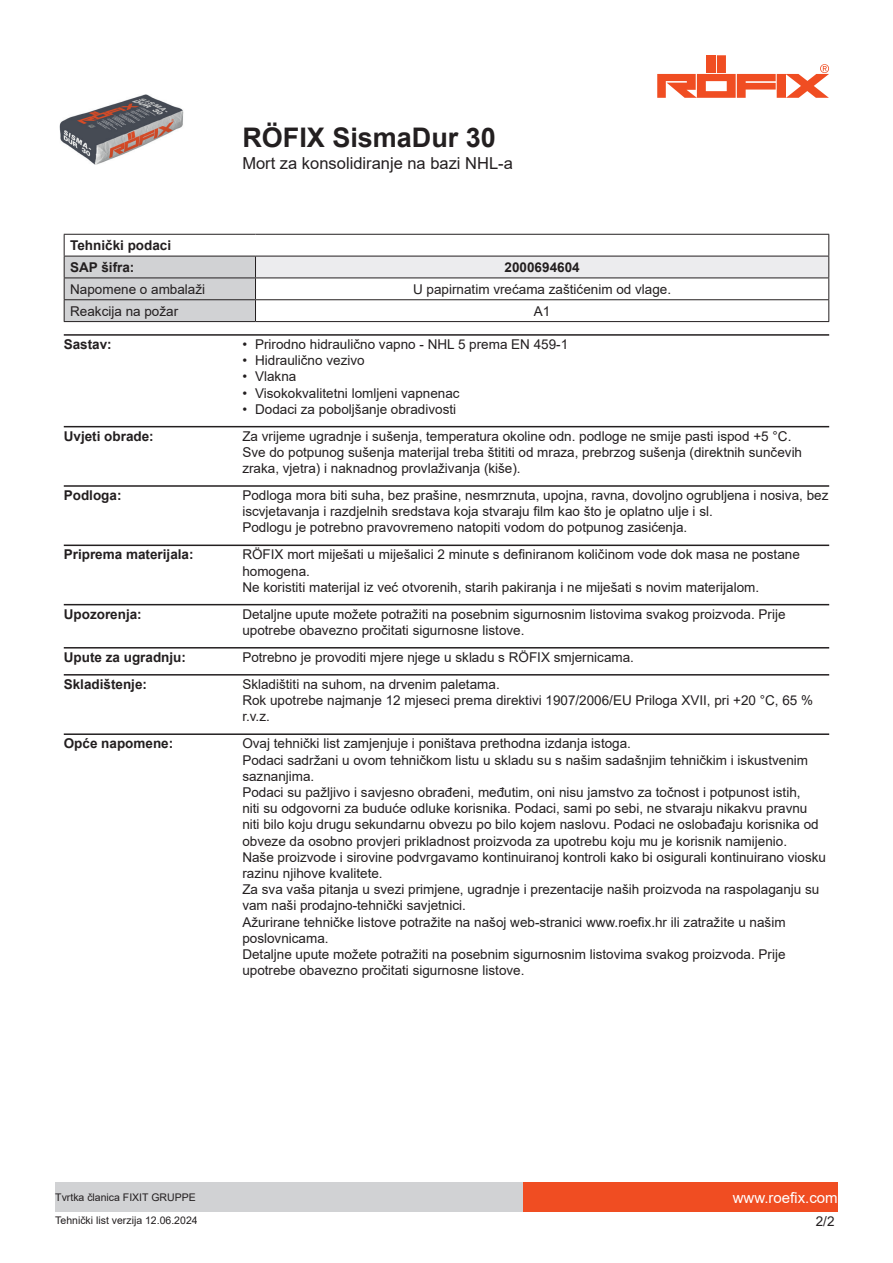
<style>
.page{position:relative;width:893px;height:1263px;background:#fff}
.page>*{position:absolute;margin:0;border:0;box-sizing:border-box;transform-origin:0 0}
.t1{font:700 27px "Arial";color:#231f20}
.t2{font:16.5px "Arial";color:#231f20}
.t3{font:15px "Arial";color:#fff}
.t4{font:13.5px/16.2px "Arial";color:#231f20}
.t5{font:700 13.5px/21.9px "Arial";color:#231f20}
.t6{font:10.5px "Arial";color:#231f20}
</style>
<div class="page">
<img style="left:59px;top:95px;width:125px;height:70px">
<div style="left:717px;top:55px;width:9px;height:18px;background:#f04d22"></div>
<div style="left:707px;top:55px;width:9px;height:18px;background:#f04d22"></div>
<svg style="left:657px;top:64px;width:172px;height:34px"></svg>
<div style="left:523px;top:1182px;width:315px;height:30px;background:#f04d22"></div>
<div style="left:55px;top:1182px;width:468px;height:30px;background:#d1d2d4"></div>
<div style="left:255px;top:256px;width:574px;height:22px;background:#ececee"></div>
<hr style="left:64px;top:234px;width:191px;height:1px;background:#231f20">
<hr style="left:255px;top:234px;width:574px;height:1px;background:#231f20">
<hr style="left:255px;top:256px;width:574px;height:1px;background:#231f20">
<hr style="left:255px;top:278px;width:574px;height:1px;background:#231f20">
<hr style="left:255px;top:299px;width:574px;height:1px;background:#231f20">
<svg style="left:64px;top:235px;width:192px;height:86px"></svg>
<svg style="left:828px;top:235px;width:1px;height:86px"></svg>
<hr style="left:64px;top:321px;width:191px;height:1px;background:#231f20">
<hr style="left:255px;top:321px;width:574px;height:1px;background:#231f20">
<hr style="left:64px;top:334px;width:765px;height:2px;background:#231f20">
<hr style="left:64px;top:426px;width:765px;height:1px;background:#231f20">
<hr style="left:64px;top:485px;width:765px;height:2px;background:#231f20">
<hr style="left:64px;top:544px;width:765px;height:2px;background:#231f20">
<hr style="left:64px;top:604px;width:765px;height:1px;background:#231f20">
<hr style="left:64px;top:647px;width:765px;height:1px;background:#231f20">
<hr style="left:64px;top:674px;width:765px;height:1px;background:#231f20">
<hr style="left:64px;top:733px;width:765px;height:2px;background:#231f20">
<p class="t5" style="left:70px;top:235px;width:103px">Tehnički podaci<br>SAP šifra:</p>
<h1 class="t1" style="left:242px;top:119px;width:255px">RÖFIX SismaDur 30</h1>
<p class="t2" style="left:242px;top:152px;width:272px">Mort za konsolidiranje na bazi NHL-a</p>
<p class="t5" style="left:505px;top:256px;width:77px">2000694604</p>
<p class="t4" style="left:70px;top:281px;width:137px">Napomene o ambalaži</p>
<p class="t4" style="left:413px;top:281px;width:260px">U papirnatim vrećama zaštićenim od vlage.</p>
<p class="t4" style="left:70px;top:303px;width:110px">Reakcija na požar</p>
<p class="t4" style="left:534px;top:303px;width:18px">A1</p>
<p class="t5" style="left:64px;top:333px;width:50px">Sastav:</p>
<p class="t4" style="left:242px;top:336px;width:327px">• Prirodno hidraulično vapno - NHL 5 prema EN 459-1</p>
<p class="t4" style="left:242px;top:352px;width:124px">• Hidraulično vezivo</p>
<p class="t4" style="left:242px;top:368px;width:56px">• Vlakna</p>
<p class="t4" style="left:242px;top:385px;width:219px">• Visokokvalitetni lomljeni vapnenac</p>
<p class="t4" style="left:242px;top:401px;width:215px">• Dodaci za poboljšanje obradivosti</p>
<p class="t5" style="left:64px;top:425px;width:92px">Uvjeti obrade:</p>
<p class="t4" style="left:242px;top:428px;width:561px">Za vrijeme ugradnje i sušenja, temperatura okoline odn. podloge ne smije pasti ispod +5 °C.<br>Sve do potpunog sušenja materijal treba štititi od mraza, prebrzog sušenja (direktnih sunčevih zraka, vjetra) i naknadnog provlaživanja (kiše).</p>
<p class="t5" style="left:64px;top:484px;width:59px">Podloga:</p>
<p class="t4" style="left:242px;top:487px;width:588px">Podloga mora biti suha, bez prašine, nesmrznuta, upojna, ravna, dovoljno ogrubljena i nosiva, bez iscvjetavanja i razdjelnih sredstava koja stvaraju film kao što je oplatno ulje i sl.<br>Podlogu je potrebno pravovremeno natopiti vodom do potpunog zasićenja.</p>
<p class="t5" style="left:64px;top:544px;width:131px">Priprema materijala:</p>
<p class="t4" style="left:242px;top:546px;width:559px">RÖFIX mort miješati u miješalici 2 minute s definiranom količinom vode dok masa ne postane homogena.<br>Ne koristiti materijal iz već otvorenih, starih pakiranja i ne miješati s novim materijalom.</p>
<p class="t5" style="left:64px;top:603px;width:80px">Upozorenja:</p>
<p class="t4" style="left:242px;top:606px;width:545px">Detaljne upute možete potražiti na posebnim sigurnosnim listovima svakog proizvoda. Prije upotrebe obavezno pročitati sigurnosne listove.</p>
<p class="t5" style="left:64px;top:646px;width:124px">Upute za ugradnju:</p>
<p class="t4" style="left:242px;top:649px;width:393px">Potrebno je provoditi mjere njege u skladu s RÖFIX smjernicama.</p>
<p class="t5" style="left:64px;top:673px;width:85px">Skladištenje:</p>
<p class="t4" style="left:242px;top:676px;width:572px">Skladištiti na suhom, na drvenim paletama.<br>Rok upotrebe najmanje 12 mjeseci prema direktivi 1907/2006/EU Priloga XVII, pri +20 °C, 65 % r.v.z.</p>
<p class="t5" style="left:64px;top:733px;width:111px">Opće napomene:</p>
<p class="t4" style="left:242px;top:735px;width:585px">Ovaj tehnički list zamjenjuje i poništava prethodna izdanja istoga.<br>Podaci sadržani u ovom tehničkom listu u skladu su s našim sadašnjim tehničkim i iskustvenim saznanjima.<br>Podaci su pažljivo i savjesno obrađeni, međutim, oni nisu jamstvo za točnost i potpunost istih,<br>niti su odgovorni za buduće odluke korisnika. Podaci, sami po sebi, ne stvaraju nikakvu pravnu niti bilo koju drugu sekundarnu obvezu po bilo kojem naslovu. Podaci ne oslobađaju korisnika od obveze da osobno provjeri prikladnost proizvoda za upotrebu koju mu je korisnik namijenio.<br>Naše proizvode i sirovine podvrgavamo kontinuiranoj kontroli kako bi osigurali kontinuirano viosku razinu njihove kvalitete.<br>Za sva vaša pitanja u svezi primjene, ugradnje i prezentacije naših proizvoda na raspolaganju su vam naši prodajno-tehnički savjetnici.<br>Ažurirane tehničke listove potražite na našoj web-stranici www.roefix.hr ili zatražite u našim poslovnicama.<br>Detaljne upute možete potražiti na posebnim sigurnosnim listovima svakog proizvoda. Prije upotrebe obavezno pročitati sigurnosne listove.</p>
<p class="t6" style="left:55px;top:1190px;width:142px">Tvrtka članica FIXIT GRUPPE</p>
<p class="t3" style="left:733px;top:1187px;width:107px">www.roefix.com</p>
<p class="t6" style="left:55px;top:1213px;width:144px">Tehnički list verzija 12.06.2024</p>
<p class="t4" style="left:816px;top:1213px;width:20px">2/2</p>
</div>
